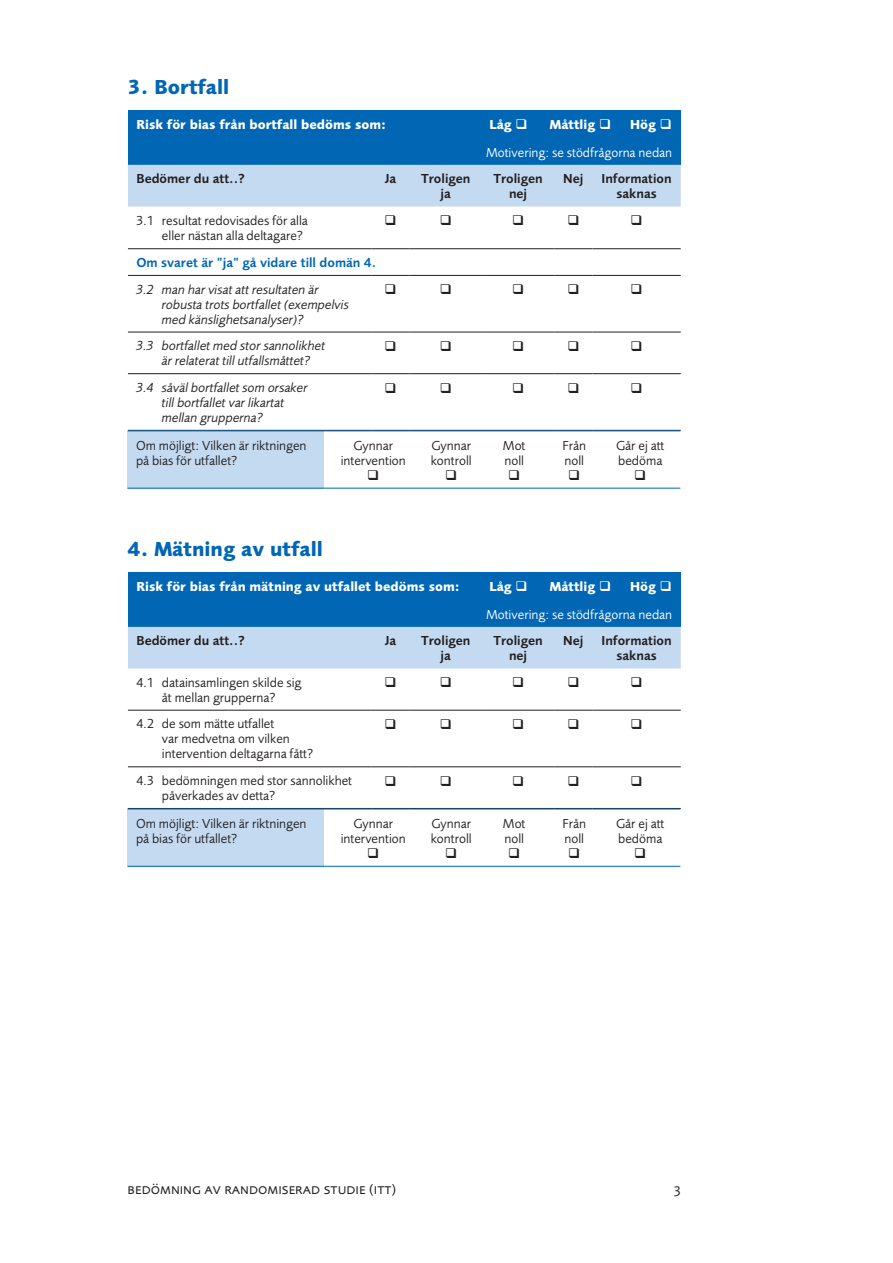
<style>
.page{position:relative;width:893px;height:1263px;background:#fff}
.page>*{position:absolute;margin:0;border:0;box-sizing:border-box;transform-origin:0 0}
.t1{font:700 21px "Foundry Sans";color:#0166b3}
.t2{font:15px "Foundry Sans Expert";color:#231f20}
.Tabelltext{font:13.5px/15px "Foundry Sans";color:#231f20}
.Tabelltext-2{font:italic 13.5px/15px "Foundry Sans";color:#231f20}
.Tabellhuvudrubrik{font:600 13.5px/15px "Foundry Sans";color:#231f20;text-align:center}
.Tabelltext-3{font:700 13.5px "Foundry Sans";color:#fff}
.Tabelltext-4{font:13.5px "Foundry Sans";color:#fff}
.Tabelltext-5{font:600 13.5px "Foundry Sans";color:#0166b3}
</style>
<div class="page">
<div style="left:128px;top:110px;width:553px;height:55px;background:#0166b3"></div>
<div style="left:128px;top:165px;width:553px;height:41px;background:#c3daf1"></div>
<hr style="left:128px;top:248px;width:243px;height:1px;background:#231f20">
<hr style="left:371px;top:248px;width:39px;height:1px;background:#231f20">
<hr style="left:410px;top:248px;width:72px;height:1px;background:#231f20">
<hr style="left:482px;top:248px;width:72px;height:1px;background:#231f20">
<hr style="left:554px;top:248px;width:38px;height:1px;background:#231f20">
<hr style="left:592px;top:248px;width:89px;height:1px;background:#231f20">
<hr style="left:128px;top:275px;width:243px;height:1px;background:#231f20">
<hr style="left:371px;top:275px;width:39px;height:1px;background:#231f20">
<hr style="left:410px;top:275px;width:72px;height:1px;background:#231f20">
<hr style="left:482px;top:275px;width:72px;height:1px;background:#231f20">
<hr style="left:554px;top:275px;width:38px;height:1px;background:#231f20">
<hr style="left:592px;top:275px;width:89px;height:1px;background:#231f20">
<hr style="left:128px;top:332px;width:243px;height:1px;background:#231f20">
<hr style="left:371px;top:332px;width:39px;height:1px;background:#231f20">
<hr style="left:410px;top:332px;width:72px;height:1px;background:#231f20">
<hr style="left:482px;top:332px;width:72px;height:1px;background:#231f20">
<hr style="left:554px;top:332px;width:38px;height:1px;background:#231f20">
<hr style="left:592px;top:332px;width:89px;height:1px;background:#231f20">
<hr style="left:128px;top:373px;width:243px;height:1px;background:#231f20">
<hr style="left:371px;top:373px;width:39px;height:1px;background:#231f20">
<hr style="left:410px;top:373px;width:72px;height:1px;background:#231f20">
<hr style="left:482px;top:373px;width:72px;height:1px;background:#231f20">
<hr style="left:554px;top:373px;width:38px;height:1px;background:#231f20">
<hr style="left:592px;top:373px;width:89px;height:1px;background:#231f20">
<hr style="left:592px;top:430px;width:89px;height:1px;background:#231f20">
<div style="left:128px;top:431px;width:196px;height:57px;background:#c3daf1"></div>
<hr style="left:128px;top:430px;width:196px;height:1px;background:#0166b3">
<hr style="left:324px;top:430px;width:356px;height:1px;background:#0166b3">
<hr style="left:128px;top:488px;width:196px;height:1px;background:#0166b3">
<hr style="left:324px;top:488px;width:356px;height:1px;background:#0166b3">
<div style="left:128px;top:572px;width:553px;height:55px;background:#0166b3"></div>
<div style="left:128px;top:627px;width:553px;height:41px;background:#c3daf1"></div>
<hr style="left:371px;top:710px;width:39px;height:1px;background:#231f20">
<hr style="left:410px;top:710px;width:72px;height:1px;background:#231f20">
<hr style="left:482px;top:710px;width:72px;height:1px;background:#231f20">
<hr style="left:554px;top:710px;width:38px;height:1px;background:#231f20">
<hr style="left:592px;top:710px;width:89px;height:1px;background:#231f20">
<hr style="left:128px;top:710px;width:243px;height:1px;background:#231f20">
<hr style="left:128px;top:766px;width:243px;height:1px;background:#231f20">
<hr style="left:371px;top:766px;width:39px;height:1px;background:#231f20">
<hr style="left:410px;top:766px;width:72px;height:1px;background:#231f20">
<hr style="left:482px;top:766px;width:72px;height:1px;background:#231f20">
<hr style="left:554px;top:766px;width:38px;height:1px;background:#231f20">
<hr style="left:592px;top:766px;width:89px;height:1px;background:#231f20">
<hr style="left:128px;top:808px;width:243px;height:1px;background:#231f20">
<hr style="left:371px;top:808px;width:39px;height:1px;background:#231f20">
<hr style="left:410px;top:808px;width:72px;height:1px;background:#231f20">
<hr style="left:482px;top:808px;width:72px;height:1px;background:#231f20">
<hr style="left:554px;top:808px;width:38px;height:1px;background:#231f20">
<hr style="left:592px;top:808px;width:89px;height:1px;background:#231f20">
<div style="left:128px;top:809px;width:196px;height:57px;background:#c3daf1"></div>
<hr style="left:128px;top:809px;width:196px;height:1px;background:#0166b3">
<hr style="left:324px;top:809px;width:356px;height:1px;background:#0166b3">
<hr style="left:128px;top:866px;width:196px;height:1px;background:#0166b3">
<hr style="left:324px;top:866px;width:356px;height:1px;background:#0166b3">
<h2 class="t1" style="left:128px;top:75px;width:103px">3. Bortfall</h2>
<p class="Tabelltext-3" style="left:136px;top:117px;width:251px">Risk för bias från bortfall bedöms som:</p>
<p class="Tabelltext-3" style="left:489px;top:117px;width:40px">Låg ❑</p>
<p class="Tabelltext-3" style="left:550px;top:117px;width:63px">Måttlig ❑</p>
<p class="Tabelltext-3" style="left:630px;top:117px;width:43px">Hög ❑</p>
<p class="Tabelltext-4" style="left:486px;top:144px;width:188px">Motivering: se stödfrågorna nedan</p>
<p class="Tabellhuvudrubrik" style="left:136px;top:171px;width:110px">Bedömer du att..?</p>
<p class="Tabellhuvudrubrik" style="left:385px;top:171px;width:13px">Ja</p>
<p class="Tabellhuvudrubrik" style="left:421px;top:171px;width:51px">Troligen ja</p>
<p class="Tabellhuvudrubrik" style="left:493px;top:171px;width:51px">Troligen nej</p>
<p class="Tabellhuvudrubrik" style="left:563px;top:171px;width:22px">Nej</p>
<p class="Tabellhuvudrubrik" style="left:601px;top:171px;width:72px">Information saknas</p>
<p class="Tabelltext" style="left:162px;top:213px;width:147px;text-indent:-26px">3.1 resultat redovisades för alla eller nästan alla deltagare?</p>
<p class="Tabelltext-5" style="left:136px;top:255px;width:241px">Om svaret är ”ja” gå vidare till domän 4.</p>
<p class="Tabelltext-2" style="left:162px;top:281px;width:189px;text-indent:-26px">3.2 man har visat att resultaten är robusta trots bortfallet (exempelvis med känslighetsanalyser)?</p>
<p class="Tabelltext-2" style="left:162px;top:338px;width:165px;text-indent:-26px">3.3 bortfallet med stor sannolikhet är relaterat till utfallsmåttet?</p>
<p class="Tabelltext-2" style="left:162px;top:380px;width:147px;text-indent:-26px">3.4 såväl bortfallet som orsaker till bortfallet var likartat mellan grupperna?</p>
<p class="Tabelltext" style="left:136px;top:438px;width:172px">Om möjligt: Vilken är riktningen på bias för utfallet?</p>
<p class="Tabelltext" style="left:353px;top:438px;width:41px">Gynnar</p>
<p class="Tabelltext" style="left:431px;top:438px;width:41px">Gynnar</p>
<p class="Tabelltext" style="left:503px;top:438px;width:24px">Mot</p>
<p class="Tabelltext" style="left:562px;top:438px;width:25px">Från</p>
<p class="Tabelltext" style="left:616px;top:438px;width:50px">Går ej att</p>
<p class="Tabelltext" style="left:341px;top:453px;width:67px">intervention</p>
<p class="Tabelltext" style="left:431px;top:453px;width:43px">kontroll</p>
<p class="Tabelltext" style="left:504px;top:453px;width:21px">noll</p>
<p class="Tabelltext" style="left:564px;top:453px;width:21px">noll</p>
<p class="Tabelltext" style="left:618px;top:453px;width:46px">bedöma</p>
<h2 class="t1" style="left:128px;top:537px;width:197px">4. Mätning av utfall</h2>
<p class="Tabelltext-3" style="left:136px;top:579px;width:325px">Risk för bias från mätning av utfallet bedöms som:</p>
<p class="Tabelltext-3" style="left:489px;top:579px;width:40px">Låg ❑</p>
<p class="Tabelltext-3" style="left:550px;top:579px;width:63px">Måttlig ❑</p>
<p class="Tabelltext-3" style="left:630px;top:579px;width:43px">Hög ❑</p>
<p class="Tabelltext-4" style="left:486px;top:606px;width:188px">Motivering: se stödfrågorna nedan</p>
<p class="Tabellhuvudrubrik" style="left:136px;top:633px;width:110px">Bedömer du att..?</p>
<p class="Tabellhuvudrubrik" style="left:385px;top:633px;width:13px">Ja</p>
<p class="Tabellhuvudrubrik" style="left:421px;top:633px;width:51px">Troligen ja</p>
<p class="Tabellhuvudrubrik" style="left:493px;top:633px;width:51px">Troligen nej</p>
<p class="Tabellhuvudrubrik" style="left:563px;top:633px;width:22px">Nej</p>
<p class="Tabellhuvudrubrik" style="left:601px;top:633px;width:72px">Information saknas</p>
<p class="Tabelltext" style="left:136px;top:675px;width:167px;text-align:center">4.1 datainsamlingen skilde sig åt mellan grupperna?</p>
<p class="Tabelltext" style="left:162px;top:716px;width:153px;text-indent:-26px">4.2 de som mätte utfallet<br>var medvetna om vilken intervention deltagarna fått?</p>
<p class="Tabelltext" style="left:162px;top:773px;width:192px;text-indent:-26px">4.3 bedömningen med stor sannolikhet påverkades av detta?</p>
<p class="Tabelltext" style="left:136px;top:816px;width:172px">Om möjligt: Vilken är riktningen på bias för utfallet?</p>
<p class="Tabelltext" style="left:353px;top:816px;width:41px">Gynnar</p>
<p class="Tabelltext" style="left:431px;top:816px;width:41px">Gynnar</p>
<p class="Tabelltext" style="left:503px;top:816px;width:24px">Mot</p>
<p class="Tabelltext" style="left:562px;top:816px;width:25px">Från</p>
<p class="Tabelltext" style="left:616px;top:816px;width:50px">Går ej att</p>
<p class="Tabelltext" style="left:341px;top:831px;width:67px">intervention</p>
<p class="Tabelltext" style="left:431px;top:831px;width:43px">kontroll</p>
<p class="Tabelltext" style="left:504px;top:831px;width:21px">noll</p>
<p class="Tabelltext" style="left:564px;top:831px;width:21px">noll</p>
<p class="Tabelltext" style="left:618px;top:831px;width:46px">bedöma</p>
<p class="t2" style="left:128px;top:1180px;width:270px">bedömning av randomiserad studie (itt)</p>
<p class="t2" style="left:674px;top:1180px;width:8px">3</p>
</div>
